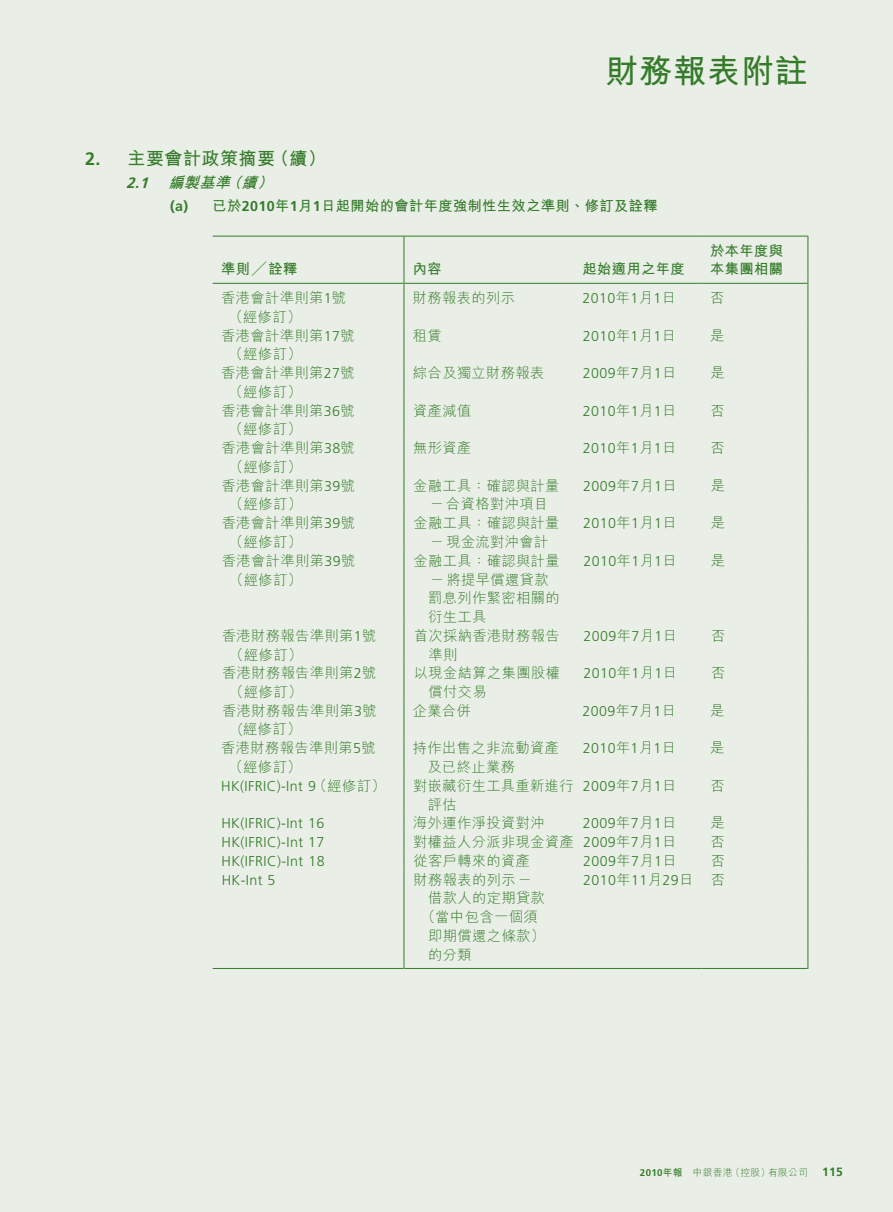
<style>
.page{position:relative;width:893px;height:1212px;background:#e9efe6}
.page>*{position:absolute;margin:0;border:0;box-sizing:border-box;transform-origin:0 0}
.t1{font:700 33px "M Hei HK";letter-spacing:.03em;color:#357b2b}
.t2{font:700 18px "M Hei HK";letter-spacing:.03em;color:#357b2b}
.t3{font:italic 700 15px "M Hei HK";color:#357b2b}
.t4{font:300 14.25px/18.8px "M Hei HK";letter-spacing:.03em;color:#357b2b}
.t5{font:300 14.25px "Frutiger LT Std";letter-spacing:.03em;color:#357b2b}
.t6{font:700 14.25px/18.8px "M Hei HK";letter-spacing:.03em;color:#357b2b}
.t7{font:300 9.75px "M Hei HK";letter-spacing:.03em;color:#357b2b}
.s1{font-family:"Frutiger LT Std"}
.s2{font-family:"M Hei HK"}
.s3{font-family:"Frutiger LT Std";font-weight:700}
.s4{font-weight:700}
.s5{font-family:"Frutiger LT Std";font-weight:700;font-size:12px}
</style>
<div class="page">
<hr style="left:213px;top:236px;width:191px;height:1px;background:#357b2b">
<hr style="left:404px;top:236px;width:170px;height:1px;background:#357b2b">
<hr style="left:404px;top:236px;width:1px;height:40px;background:#357b2b">
<hr style="left:574px;top:236px;width:128px;height:1px;background:#357b2b">
<hr style="left:702px;top:236px;width:106px;height:1px;background:#357b2b">
<hr style="left:807px;top:236px;width:1px;height:40px;background:#357b2b">
<hr style="left:404px;top:284px;width:1px;height:40px;background:#357b2b">
<hr style="left:807px;top:284px;width:1px;height:40px;background:#357b2b">
<hr style="left:404px;top:324px;width:1px;height:37px;background:#357b2b">
<hr style="left:807px;top:324px;width:1px;height:37px;background:#357b2b">
<hr style="left:404px;top:361px;width:1px;height:38px;background:#357b2b">
<hr style="left:807px;top:361px;width:1px;height:38px;background:#357b2b">
<hr style="left:404px;top:399px;width:1px;height:37px;background:#357b2b">
<hr style="left:807px;top:399px;width:1px;height:37px;background:#357b2b">
<hr style="left:404px;top:436px;width:1px;height:38px;background:#357b2b">
<hr style="left:807px;top:436px;width:1px;height:38px;background:#357b2b">
<hr style="left:404px;top:474px;width:1px;height:37px;background:#357b2b">
<hr style="left:807px;top:474px;width:1px;height:37px;background:#357b2b">
<hr style="left:404px;top:511px;width:1px;height:38px;background:#357b2b">
<hr style="left:807px;top:511px;width:1px;height:38px;background:#357b2b">
<hr style="left:404px;top:549px;width:1px;height:75px;background:#357b2b">
<hr style="left:807px;top:549px;width:1px;height:75px;background:#357b2b">
<hr style="left:404px;top:624px;width:1px;height:37px;background:#357b2b">
<hr style="left:807px;top:624px;width:1px;height:37px;background:#357b2b">
<hr style="left:404px;top:661px;width:1px;height:38px;background:#357b2b">
<hr style="left:807px;top:661px;width:1px;height:38px;background:#357b2b">
<hr style="left:404px;top:699px;width:1px;height:37px;background:#357b2b">
<hr style="left:807px;top:699px;width:1px;height:37px;background:#357b2b">
<hr style="left:404px;top:736px;width:1px;height:38px;background:#357b2b">
<hr style="left:807px;top:736px;width:1px;height:38px;background:#357b2b">
<hr style="left:404px;top:774px;width:1px;height:37px;background:#357b2b">
<hr style="left:807px;top:774px;width:1px;height:37px;background:#357b2b">
<svg style="left:404px;top:811px;width:1px;height:56px"></svg>
<svg style="left:807px;top:811px;width:1px;height:56px"></svg>
<hr style="left:404px;top:867px;width:1px;height:94px;background:#357b2b">
<hr style="left:807px;top:867px;width:1px;height:94px;background:#357b2b">
<hr style="left:213px;top:283px;width:191px;height:1px;background:#357b2b">
<hr style="left:404px;top:283px;width:170px;height:1px;background:#357b2b">
<hr style="left:574px;top:283px;width:128px;height:1px;background:#357b2b">
<hr style="left:702px;top:283px;width:105px;height:1px;background:#357b2b">
<hr style="left:213px;top:968px;width:191px;height:1px;background:#357b2b">
<hr style="left:404px;top:968px;width:170px;height:1px;background:#357b2b">
<hr style="left:574px;top:968px;width:128px;height:1px;background:#357b2b">
<hr style="left:702px;top:968px;width:105px;height:1px;background:#357b2b">
<h1 class="t1" style="left:605px;top:47px;width:204px">財務報表附註</h1>
<p class="t2" style="left:85px;top:145px;width:243px"><span class="s1">2.</span> 主要會計政策摘要（續）</p>
<p class="t3" style="left:126px;top:171px;width:153px"><span class="s1">2.1</span> 編製基準（續）</p>
<p class="t6" style="left:170px;top:195px;width:489px"><span class="s1">(a)</span> 已於<span class="s1">2010</span>年<span class="s1">1</span>月<span class="s1">1</span>日起開始的會計年度強制性生效之準則、修訂及詮釋</p>
<p class="t6" style="left:221px;top:259px;width:78px">準則╱詮釋</p>
<p class="t6" style="left:413px;top:259px;width:30px">內容</p>
<p class="t6" style="left:583px;top:259px;width:104px">起始適用之年度</p>
<p class="t6" style="left:710px;top:240px;width:74px">於本年度與本集團相關</p>
<p class="t4" style="left:229px;top:288px;width:119px;text-indent:-8px">香港會計準則第<span class="s1">1</span>號（經修訂）</p>
<p class="t4" style="left:413px;top:288px;width:104px">財務報表的列示</p>
<p class="t5" style="left:583px;top:290px;width:95px">2010<span class="s2">年</span>1<span class="s2">月</span>1<span class="s2">日</span></p>
<p class="t4" style="left:710px;top:288px;width:16px">否</p>
<p class="t4" style="left:229px;top:325px;width:127px;text-indent:-8px">香港會計準則第<span class="s1">17</span>號（經修訂）</p>
<p class="t4" style="left:413px;top:325px;width:30px">租賃</p>
<p class="t5" style="left:583px;top:328px;width:95px">2010<span class="s2">年</span>1<span class="s2">月</span>1<span class="s2">日</span></p>
<p class="t4" style="left:710px;top:325px;width:16px">是</p>
<p class="t4" style="left:229px;top:363px;width:127px;text-indent:-8px">香港會計準則第<span class="s1">27</span>號（經修訂）</p>
<p class="t4" style="left:413px;top:363px;width:133px">綜合及獨立財務報表</p>
<p class="t5" style="left:583px;top:365px;width:95px">2009<span class="s2">年</span>7<span class="s2">月</span>1<span class="s2">日</span></p>
<p class="t4" style="left:710px;top:363px;width:16px">是</p>
<p class="t4" style="left:229px;top:400px;width:127px;text-indent:-8px">香港會計準則第<span class="s1">36</span>號（經修訂）</p>
<p class="t4" style="left:413px;top:400px;width:60px">資產減值</p>
<p class="t5" style="left:583px;top:403px;width:95px">2010<span class="s2">年</span>1<span class="s2">月</span>1<span class="s2">日</span></p>
<p class="t4" style="left:710px;top:400px;width:16px">否</p>
<p class="t4" style="left:229px;top:438px;width:127px;text-indent:-8px">香港會計準則第<span class="s1">38</span>號（經修訂）</p>
<p class="t4" style="left:413px;top:438px;width:60px">無形資產</p>
<p class="t5" style="left:583px;top:440px;width:95px">2010<span class="s2">年</span>1<span class="s2">月</span>1<span class="s2">日</span></p>
<p class="t4" style="left:711px;top:438px;width:16px">否</p>
<p class="t4" style="left:229px;top:476px;width:127px;text-indent:-8px">香港會計準則第<span class="s1">39</span>號（經修訂）</p>
<p class="t4" style="left:413px;top:476px;width:148px;text-align:center">金融工具：確認與計量－合資格對沖項目</p>
<p class="t5" style="left:583px;top:478px;width:95px">2009<span class="s2">年</span>7<span class="s2">月</span>1<span class="s2">日</span></p>
<p class="t4" style="left:711px;top:476px;width:16px">是</p>
<p class="t4" style="left:229px;top:513px;width:127px;text-indent:-8px">香港會計準則第<span class="s1">39</span>號（經修訂）</p>
<p class="t4" style="left:413px;top:513px;width:148px;text-align:center">金融工具：確認與計量－現金流對沖會計</p>
<p class="t5" style="left:583px;top:515px;width:95px">2010<span class="s2">年</span>1<span class="s2">月</span>1<span class="s2">日</span></p>
<p class="t4" style="left:711px;top:513px;width:16px">是</p>
<p class="t4" style="left:229px;top:551px;width:127px;text-indent:-8px">香港會計準則第<span class="s1">39</span>號（經修訂）</p>
<p class="t4" style="left:428px;top:551px;width:133px;text-indent:-15px">金融工具：確認與計量－將提早償還貸款罰息列作緊密相關的衍生工具</p>
<p class="t5" style="left:583px;top:553px;width:95px">2010<span class="s2">年</span>1<span class="s2">月</span>1<span class="s2">日</span></p>
<p class="t4" style="left:711px;top:551px;width:16px">是</p>
<p class="t4" style="left:230px;top:626px;width:148px;text-indent:-8px">香港財務報告準則第<span class="s1">1</span>號（經修訂）</p>
<p class="t4" style="left:428px;top:626px;width:133px;text-indent:-15px">首次採納香港財務報告準則</p>
<p class="t5" style="left:583px;top:628px;width:95px">2009<span class="s2">年</span>7<span class="s2">月</span>1<span class="s2">日</span></p>
<p class="t4" style="left:711px;top:626px;width:16px">否</p>
<p class="t4" style="left:230px;top:663px;width:148px;text-indent:-8px">香港財務報告準則第<span class="s1">2</span>號（經修訂）</p>
<p class="t4" style="left:428px;top:663px;width:133px;text-indent:-15px">以現金結算之集團股權償付交易</p>
<p class="t5" style="left:584px;top:665px;width:95px">2010<span class="s2">年</span>1<span class="s2">月</span>1<span class="s2">日</span></p>
<p class="t4" style="left:711px;top:663px;width:16px">否</p>
<p class="t4" style="left:230px;top:701px;width:148px;text-indent:-8px">香港財務報告準則第<span class="s1">3</span>號（經修訂）</p>
<p class="t4" style="left:413px;top:700px;width:60px">企業合併</p>
<p class="t5" style="left:583px;top:703px;width:95px">2009<span class="s2">年</span>7<span class="s2">月</span>1<span class="s2">日</span></p>
<p class="t4" style="left:710px;top:700px;width:16px">是</p>
<p class="t4" style="left:229px;top:738px;width:148px;text-indent:-8px">香港財務報告準則第<span class="s1">5</span>號（經修訂）</p>
<p class="t4" style="left:428px;top:738px;width:133px;text-indent:-15px">持作出售之非流動資產及已終止業務</p>
<p class="t5" style="left:583px;top:740px;width:95px">2010<span class="s2">年</span>1<span class="s2">月</span>1<span class="s2">日</span></p>
<p class="t4" style="left:710px;top:738px;width:16px">是</p>
<p class="t5" style="left:221px;top:778px;width:166px">HK(IFRIC)-Int 9<span class="s2">（經修訂）</span></p>
<p class="t4" style="left:428px;top:775px;width:148px;text-indent:-15px">對嵌藏衍生工具重新進行評估</p>
<p class="t5" style="left:583px;top:778px;width:95px">2009<span class="s2">年</span>7<span class="s2">月</span>1<span class="s2">日</span></p>
<p class="t4" style="left:710px;top:775px;width:16px">否</p>
<p class="t5" style="left:221px;top:815px;width:104px">HK(IFRIC)-Int 16</p>
<p class="t4" style="left:413px;top:813px;width:133px">海外運作淨投資對沖</p>
<p class="t5" style="left:583px;top:815px;width:95px">2009<span class="s2">年</span>7<span class="s2">月</span>1<span class="s2">日</span></p>
<p class="t4" style="left:710px;top:813px;width:16px">是</p>
<p class="t5" style="left:221px;top:834px;width:104px">HK(IFRIC)-Int 17</p>
<p class="t4" style="left:413px;top:832px;width:265px">對權益人分派非現金資產 <span class="s1">2009</span>年<span class="s1">7</span>月<span class="s1">1</span>日</p>
<p class="t4" style="left:711px;top:832px;width:16px">否</p>
<p class="t5" style="left:222px;top:853px;width:104px">HK(IFRIC)-Int 18</p>
<p class="t4" style="left:413px;top:851px;width:118px">從客戶轉來的資產</p>
<p class="t5" style="left:583px;top:853px;width:95px">2009<span class="s2">年</span>7<span class="s2">月</span>1<span class="s2">日</span></p>
<p class="t4" style="left:711px;top:851px;width:16px">否</p>
<p class="t5" style="left:222px;top:871px;width:55px">HK-Int 5</p>
<p class="t4" style="left:413px;top:869px;width:120px">財務報表的列示－</p>
<p class="t4" style="left:428px;top:888px;width:118px">借款人的定期貸款</p>
<p class="t4" style="left:421px;top:907px;width:118px">（當中包含一個須</p>
<p class="t4" style="left:428px;top:926px;width:118px">即期償還之條款）</p>
<p class="t4" style="left:428px;top:944px;width:45px">的分類</p>
<p class="t5" style="left:583px;top:871px;width:143px">2010<span class="s2">年</span>11<span class="s2">月</span>29<span class="s2">日 否</span></p>
<p class="t7" style="left:640px;top:1166px;width:204px"><span class="s3">2010</span><span class="s4">年報</span> 中銀香港（控股）有限公司 <span class="s5">115</span></p>
</div>
